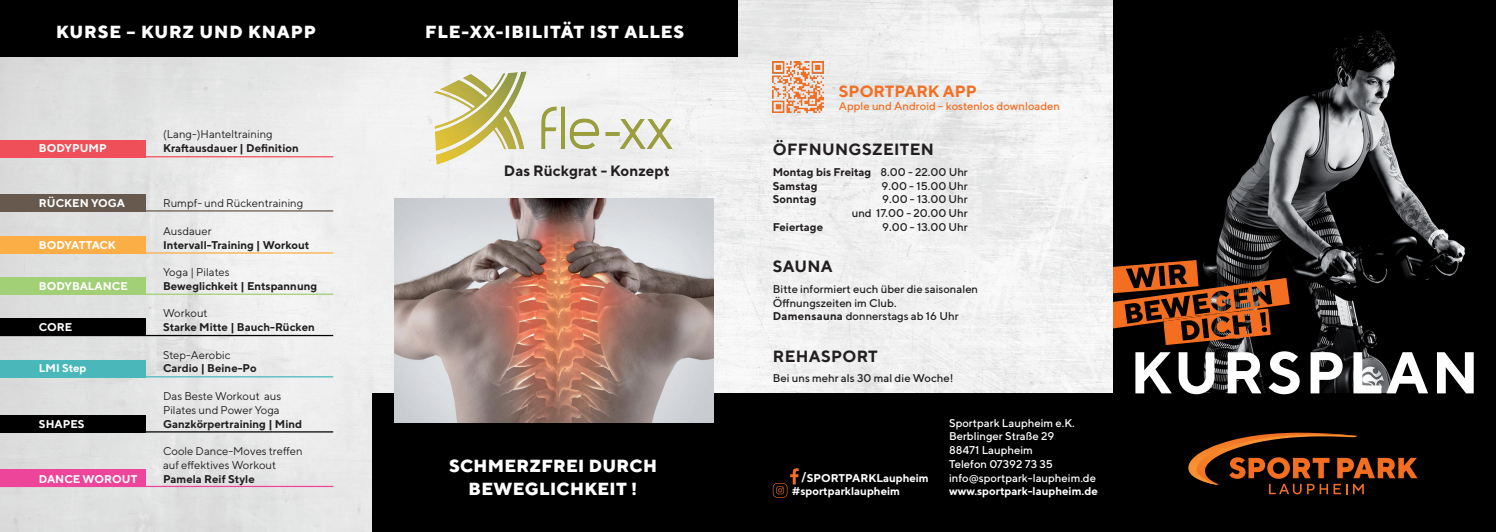
<style>
.page{position:relative;width:1496px;height:532px;background:#fff}
.page>*{position:absolute;margin:0;border:0;box-sizing:border-box;transform-origin:0 0}
.t1{font:700 58.75px "TT Norms";letter-spacing:.05em;color:#fff}
.t2{font:800 17.5px "TT Norms";letter-spacing:.05em;color:#fff}
.t3{font:800 17.5px/22.5px "TT Norms";letter-spacing:.02em;color:#fff;text-align:center}
.t4{font:700 16.25px "TT Norms";letter-spacing:.02em;color:#231f20}
.t5{font:700 16.25px "TT Norms";color:#f36e21}
.t6{font:700 15px "TT Norms";color:#231f20}
.t7{font:700 11.25px/13.8px "TT Norms";color:#231f20}
.t8{font:500 11.25px/13.8px "TT Norms";color:#231f20}
.t9{font:11.25px/13.8px "TT Norms";color:#231f20}
.t10{font:700 11.25px "TT Norms";color:#fff}
.t11{font:500 11.25px "TT Norms";color:#fff}
.t12{font:500 11.25px "TT Norms";color:#f36e21}
.t13{font:700 11.25px "TT Norms";letter-spacing:-.04em;color:#fff}
.s1{font-weight:500}
.s2{font-weight:700}
</style>
<div class="page">
<img style="left:0;top:0;width:1113px;height:531px">
<div style="left:0;top:140px;width:145px;height:17px;background:#ef4f58"></div>
<div style="left:0;top:194px;width:145px;height:17px;background:#67594d"></div>
<div style="left:0;top:236px;width:145px;height:17px;background:#fbae45"></div>
<div style="left:0;top:277px;width:145px;height:18px;background:#a1d076"></div>
<div style="left:0;top:318px;width:145px;height:18px;background:#000"></div>
<div style="left:0;top:359px;width:145px;height:18px;background:#4ab8ba"></div>
<div style="left:0;top:414px;width:145px;height:18px;background:#000"></div>
<div style="left:0;top:469px;width:145px;height:18px;background:#ed4599"></div>
<img style="left:1113px;top:0;width:382px;height:393px">
<div style="left:372px;top:393px;width:1123px;height:138px;background:#000"></div>
<svg style="left:1188px;top:432px;width:229px;height:62px"></svg>
<div style="left:0;top:0;width:369px;height:57px;background:#000"></div>
<div style="left:369px;top:0;width:368px;height:57px;background:#000"></div>
<hr style="left:0;top:156px;width:333px;height:1px;background:#ef4f58">
<hr style="left:0;top:210px;width:333px;height:1px;background:#67594d">
<hr style="left:0;top:252px;width:333px;height:1px;background:#fbae45">
<hr style="left:0;top:293px;width:333px;height:2px;background:#a1d076">
<hr style="left:0;top:335px;width:333px;height:1px;background:#000">
<hr style="left:0;top:376px;width:333px;height:1px;background:#4ab8ba">
<hr style="left:0;top:431px;width:333px;height:1px;background:#000">
<hr style="left:0;top:485px;width:333px;height:2px;background:#ed4599">
<svg style="left:772px;top:468px;width:26px;height:29px"></svg>
<svg style="left:1113px;top:260px;width:176px;height:85px;background:#6c3515"></svg>
<img style="left:433px;top:71px;width:239px;height:94px">
<img style="left:394px;top:198px;width:319px;height:224px">
<img style="left:772px;top:62px;width:51px;height:50px">
<p class="t2" style="left:56px;top:21px;width:261px">KURSE – KURZ UND KNAPP</p>
<p class="t2" style="left:425px;top:21px;width:260px">FLE-XX-IBILITÄT IST ALLES</p>
<p class="t9" style="left:163px;top:127px;width:111px">(Lang-)Hanteltraining</p>
<p class="t10" style="left:39px;top:141px;width:69px">BODYPUMP</p>
<p class="t7" style="left:163px;top:141px;width:137px">Kraftausdauer | Definition</p>
<p class="t10" style="left:39px;top:196px;width:88px">RÜCKEN YOGA</p>
<p class="t9" style="left:163px;top:196px;width:142px">Rumpf- und Rückentraining</p>
<p class="t9" style="left:163px;top:224px;width:50px">Ausdauer</p>
<p class="t13" style="left:39px;top:237px;width:78px">BODYATTACK</p>
<p class="t7" style="left:163px;top:237px;width:148px">Intervall-Training | Workout</p>
<p class="t9" style="left:163px;top:265px;width:68px">Yoga | Pilates</p>
<p class="t10" style="left:39px;top:279px;width:90px">BODYBALANCE</p>
<p class="t7" style="left:163px;top:279px;width:156px">Beweglichkeit | Entspannung</p>
<p class="t9" style="left:163px;top:306px;width:46px">Workout</p>
<p class="t10" style="left:39px;top:320px;width:35px">CORE</p>
<p class="t7" style="left:163px;top:320px;width:153px">Starke Mitte | Bauch-Rücken</p>
<p class="t9" style="left:163px;top:347px;width:69px">Step-Aerobic</p>
<p class="t10" style="left:39px;top:361px;width:49px">LMI Step</p>
<p class="t7" style="left:163px;top:361px;width:95px">Cardio | Beine-Po</p>
<p class="t9" style="left:163px;top:389px;width:120px">Das Beste Workout aus<br>Pilates und Power Yoga</p>
<p class="t10" style="left:39px;top:416px;width:47px">SHAPES</p>
<p class="t7" style="left:163px;top:416px;width:140px">Ganzkörpertraining | Mind</p>
<p class="t9" style="left:163px;top:444px;width:141px">Coole Dance-Moves treffen</p>
<p class="t9" style="left:163px;top:457px;width:115px">auf effektives Workout</p>
<p class="t10" style="left:39px;top:471px;width:100px">DANCE WOROUT</p>
<p class="t7" style="left:163px;top:471px;width:93px">Pamela Reif Style</p>
<p class="t6" style="left:504px;top:161px;width:167px">Das Rückgrat - Konzept</p>
<p class="t3" style="left:449px;top:454px;width:209px">SCHMERZFREI DURCH<br>BEWEGLICHKEIT !</p>
<p class="t5" style="left:838px;top:81px;width:139px">SPORTPARK APP</p>
<p class="t12" style="left:838px;top:99px;width:223px">Apple und Android – kostenlos downloaden</p>
<p class="t4" style="left:772px;top:139px;width:163px">ÖFFNUNGSZEITEN</p>
<p class="t7" style="left:772px;top:165px;width:197px">Montag bis Freitag <span class="s1">8.00 - 22.00 Uhr<br></span>Samstag</p>
<p class="t8" style="left:881px;top:178px;width:88px">9.00 - 15.00 Uhr</p>
<p class="t7" style="left:772px;top:192px;width:45px">Sonntag</p>
<p class="t8" style="left:882px;top:192px;width:87px">9.00 - 13.00 Uhr</p>
<p class="t8" style="left:851px;top:206px;width:118px">und 17.00 - 20.00 Uhr</p>
<p class="t7" style="left:772px;top:220px;width:52px">Feiertage</p>
<p class="t8" style="left:882px;top:220px;width:87px">9.00 - 13.00 Uhr</p>
<p class="t4" style="left:772px;top:256px;width:61px">SAUNA</p>
<p class="t8" style="left:772px;top:281px;width:207px">Bitte informiert euch über die saisonalen<br>Öffnungszeiten im Club.<br><span class="s2">Damensauna</span> donnerstags ab 16 Uhr</p>
<p class="t4" style="left:772px;top:345px;width:107px">REHASPORT</p>
<p class="t8" style="left:772px;top:371px;width:182px">Bei uns mehr als 30 mal die Woche!</p>
<p class="t11" style="left:949px;top:415px;width:127px">Sportpark Laupheim e.K.</p>
<p class="t11" style="left:949px;top:429px;width:107px">Berblinger Straße 29</p>
<p class="t11" style="left:949px;top:443px;width:85px">88471 Laupheim</p>
<p class="t11" style="left:949px;top:456px;width:105px">Telefon 07392 73 35</p>
<p class="t11" style="left:949px;top:470px;width:149px">info@sportpark-laupheim.de</p>
<p class="t10" style="left:949px;top:484px;width:150px">www.sportpark-laupheim.de</p>
<p class="t10" style="left:801px;top:470px;width:129px">/SPORTPARKLaupheim</p>
<p class="t10" style="left:792px;top:484px;width:110px">#sportparklaupheim</p>
<p class="t1" style="left:1130px;top:335px;width:350px">KURSPLAN</p>
</div>
